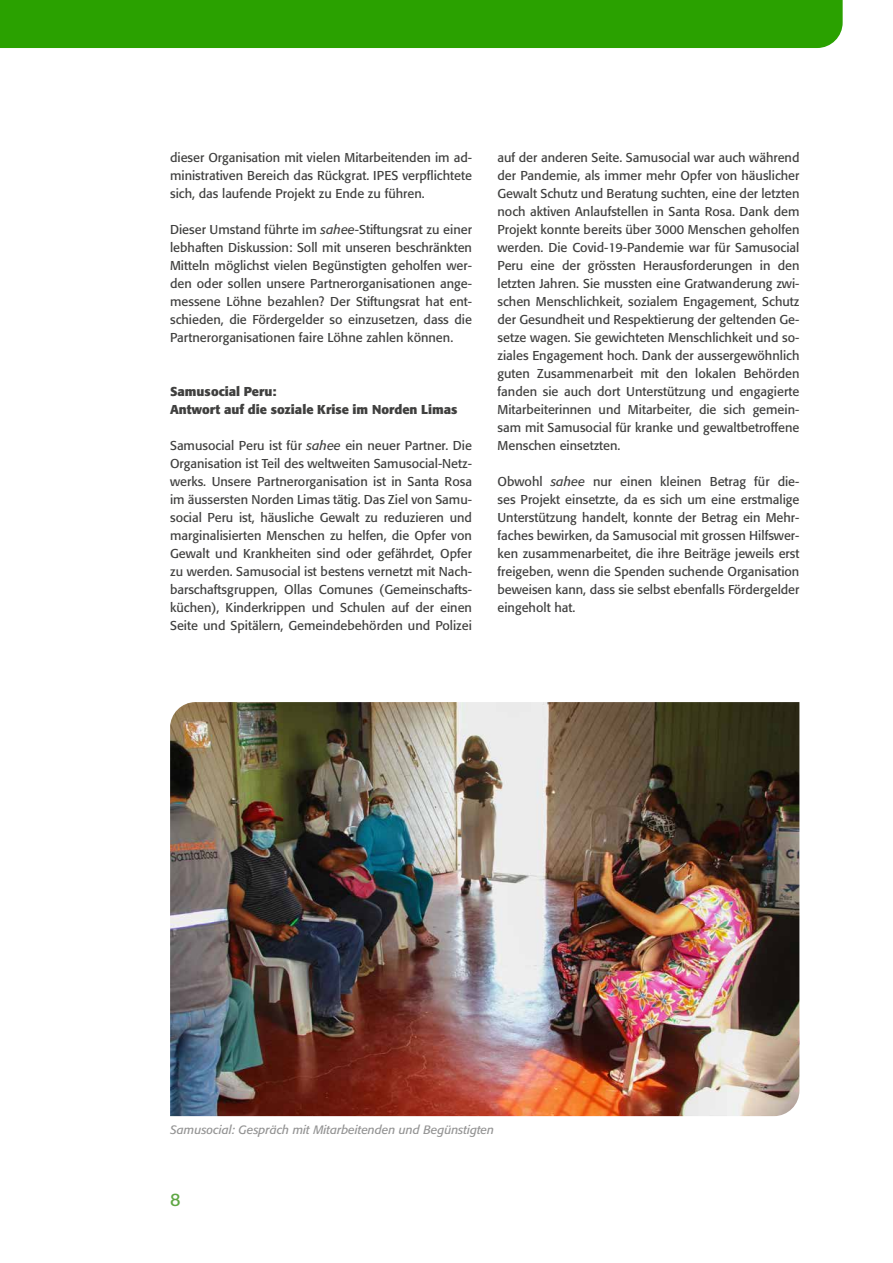
<style>
.page{position:relative;width:893px;height:1263px;background:#fff}
.page>*{position:absolute;margin:0;border:0;box-sizing:border-box;transform-origin:0 0}
.t1{font:18px "Formata";color:#5fa744}
.t2{font:12.75px/18px "Formata";color:#40403f;text-align:justify}
.t3{font:700 12.75px/18px "Formata";color:#40403f}
.t4{font:italic 12px "Formata";color:#949494}
.s1{font-style:italic}
</style>
<div class="page">
<img style="left:170px;top:702px;width:629px;height:414px">
<div style="left:0;top:0;width:843px;height:48px;background:#2aa100"></div>
<p class="t2" style="left:170px;top:148px;width:303px">dieser Organisation mit vielen Mitarbeitenden im ad&shy;ministrativen Bereich das Rückgrat. IPES verpflichtete sich, das laufende Projekt zu Ende zu führen.</p>
<p class="t2" style="left:170px;top:220px;width:303px">Dieser Umstand führte im <span class="s1">sahee</span>-Stiftungsrat zu einer lebhaften Diskussion: Soll mit unseren beschränkten Mitteln möglichst vielen Begünstigten geholfen wer&shy;den oder sollen unsere Partnerorganisationen ange&shy;messene Löhne bezahlen? Der Stiftungsrat hat ent&shy;schieden, die Fördergelder so einzusetzen, dass die Partnerorganisationen faire Löhne zahlen können.</p>
<p class="t3" style="left:170px;top:382px;width:289px">Samusocial Peru:<br>Antwort auf die soziale Krise im Norden Limas</p>
<p class="t2" style="left:170px;top:437px;width:303px">Samusocial Peru ist für <span class="s1">sahee</span> ein neuer Partner. Die Organisation ist Teil des weltweiten Samusocial-Netz&shy;werks. Unsere Partnerorganisation ist in Santa Rosa im äussersten Norden Limas tätig. Das Ziel von Samu&shy;social Peru ist, häusliche Gewalt zu reduzieren und marginalisierten Menschen zu helfen, die Opfer von Gewalt und Krankheiten sind oder gefährdet, Opfer zu werden. Samusocial ist bestens vernetzt mit Nach&shy;barschaftsgruppen, Ollas Comunes (Gemeinschafts&shy;küchen), Kinderkrippen und Schulen auf der einen Seite und Spitälern, Gemeindebehörden und Polizei</p>
<p class="t2" style="left:497px;top:149px;width:303px">auf der anderen Seite. Samusocial war auch während der Pandemie, als immer mehr Opfer von häuslicher Gewalt Schutz und Beratung suchten, eine der letzten noch aktiven Anlaufstellen in Santa Rosa. Dank dem Projekt konnte bereits über 3000 Menschen geholfen werden. Die Covid-19-Pandemie war für Samusocial Peru eine der grössten Herausforderungen in den letzten Jahren. Sie mussten eine Gratwanderung zwi&shy;schen Menschlichkeit, sozialem Engagement, Schutz der Gesundheit und Respektierung der geltenden Ge&shy;setze wagen. Sie gewichteten Menschlichkeit und so&shy;ziales Engagement hoch. Dank der aussergewöhnlich guten Zusammenarbeit mit den lokalen Behörden fanden sie auch dort Unterstützung und engagierte Mitarbeiterinnen und Mitarbeiter, die sich gemein&shy;sam mit Samusocial für kranke und gewaltbetroffene Menschen einsetzten.</p>
<p class="t2" style="left:497px;top:473px;width:303px">Obwohl <span class="s1">sahee</span> nur einen kleinen Betrag für die&shy;ses Projekt einsetzte, da es sich um eine erstmalige Unterstützung handelt, konnte der Betrag ein Mehr&shy;faches bewirken, da Samusocial mit grossen Hilfswer&shy;ken zusammenarbeitet, die ihre Beiträge jeweils erst freigeben, wenn die Spenden suchende Organisation beweisen kann, dass sie selbst ebenfalls Fördergelder eingeholt hat.</p>
<p class="t4" style="left:170px;top:1123px;width:325px">Samusocial: Gespräch mit Mitarbeitenden und Begünstigten</p>
<h1 class="t1" style="left:170px;top:1189px;width:12px">8</h1>
</div>
